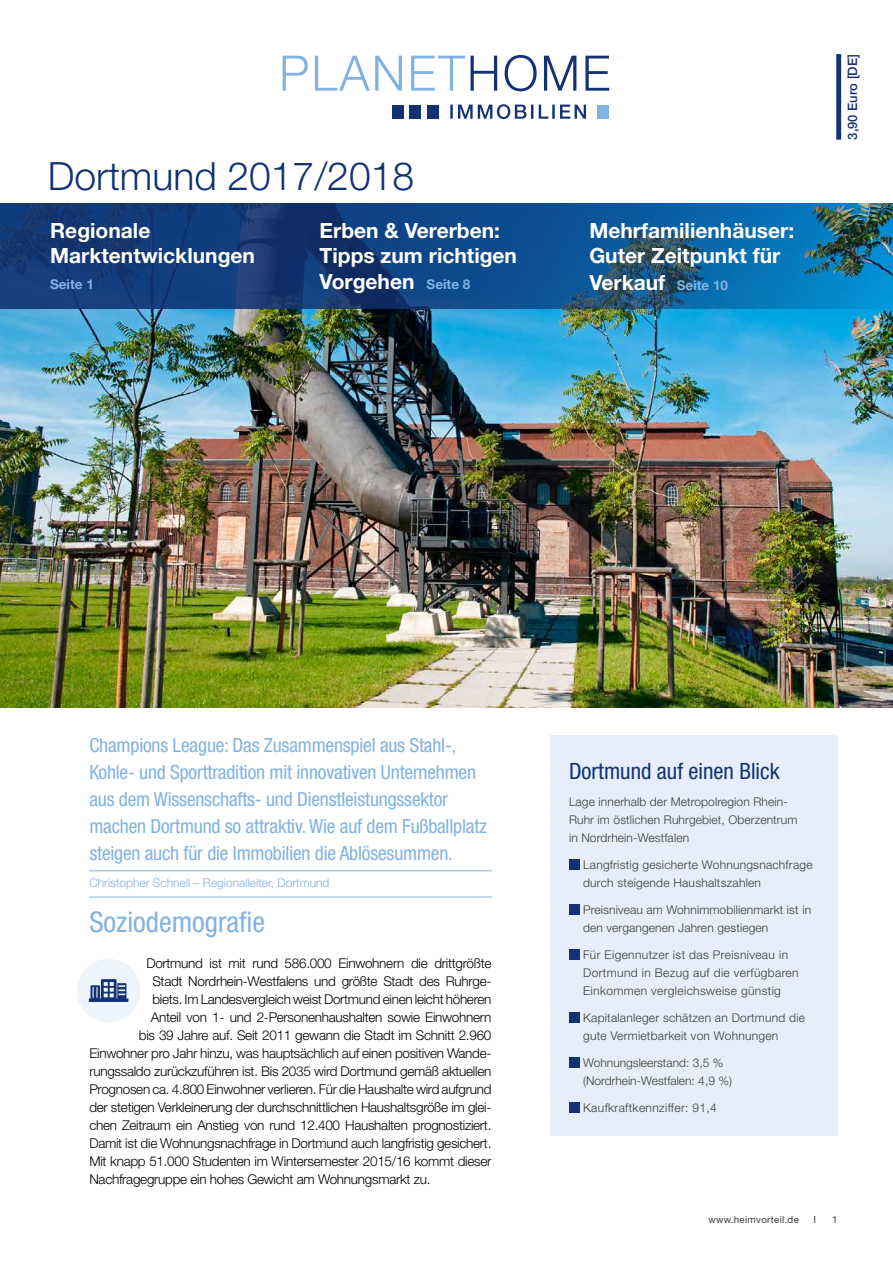
<style>
.page{position:relative;width:893px;height:1263px;background:#fff}
.page>*{position:absolute;margin:0;border:0;box-sizing:border-box;transform-origin:0 0}
.t1{font:300 39px "Helvetica Neue LT Std";color:#123274}
.t2{font:condensed 28.5px "Helvetica Neue LT Std";color:#81b2e1}
.t3{font:condensed 22.5px "Helvetica Neue LT Std";color:#123274}
.t4{font:700 21px/25.7px "Helvetica Neue LT Std";color:#fff}
.t5{font:condensed 19.5px/27px "Helvetica Neue LT Std";letter-spacing:-.01em;color:#81b2e1}
.t6{font:300 13.5px "Helvetica Neue LT Std";letter-spacing:-.02em;color:#000}
.t7{font:700 13.5px "Helvetica Neue LT Std";color:#81b2e1}
.t8{font:500 13.05px "Helvetica Neue LT Std";color:#123274}
.t9{font:300 12px/18px "Helvetica Neue LT Std";letter-spacing:.02em;color:#3c3c3b}
.t10{font:300 12px/18px "Helvetica Neue LT Std";color:#3c3c3b}
.t11{font:300 12px "Helvetica Neue LT Std";color:#81b2e1}
.t12{font:9.75px "Helvetica Neue LT Std";letter-spacing:.03em;color:#3c3c3b}
.s1{font-size:13.5px;color:#81b2e1}
</style>
<div class="page">
<div style="left:77px;top:959px;width:63px;height:63px;background:#eef4fb;border-radius:50%"></div>
<svg style="left:89px;top:979px;width:39px;height:23px"></svg>
<div style="left:550px;top:735px;width:288px;height:400px;background:#e5eefa"></div>
<div style="left:569px;top:859px;width:10px;height:10px;background:#123274"></div>
<div style="left:569px;top:904px;width:10px;height:10px;background:#123274"></div>
<div style="left:569px;top:949px;width:10px;height:10px;background:#123274"></div>
<div style="left:569px;top:1012px;width:10px;height:10px;background:#123274"></div>
<div style="left:569px;top:1057px;width:10px;height:10px;background:#123274"></div>
<div style="left:569px;top:1102px;width:10px;height:10px;background:#123274"></div>
<hr style="left:89px;top:870px;width:403px;height:1px;background:#81b2e1">
<hr style="left:89px;top:897px;width:403px;height:1px;background:#81b2e1">
<img style="left:0;top:309px;width:893px;height:398px">
<div style="left:836px;top:54px;width:5px;height:86px;background:#123274"></div>
<svg style="left:471px;top:55px;width:138px;height:36px"></svg>
<svg style="left:283px;top:56px;width:182px;height:35px"></svg>
<div style="left:597px;top:105px;width:12px;height:14px;background:#81b2e1"></div>
<div style="left:392px;top:105px;width:12px;height:14px;background:#123274"></div>
<div style="left:409px;top:105px;width:12px;height:14px;background:#123274"></div>
<div style="left:427px;top:105px;width:12px;height:14px;background:#123274"></div>
<svg style="left:450px;top:104px;width:136px;height:15px"></svg>
<svg style="left:0;top:203px;width:893px;height:106px;background:#124c87"></svg>
<h1 class="t1" style="left:48px;top:152px;width:368px">Dortmund 2017/2018</h1>
<h3 class="t4" style="left:320px;top:217px;width:199px">Erben &amp; Vererben:<br>Tipps zum richtigen<br>Vorgehen <span class="s1">Seite 8</span></h3>
<h3 class="t4" style="left:589px;top:217px;width:206px;line-height:26.1px">Mehrfamilienhäuser:<br>Guter Zeitpunkt für<br>Verkauf <span class="s1">Seite 10</span></h3>
<h3 class="t4" style="left:50px;top:217px;width:206px;line-height:25.2px">Regionale<br>Marktentwicklungen</h3>
<p class="t7" style="left:50px;top:276px;width:45px">Seite 1</p>
<p class="t8" style="left:845px;top:140px;width:87px;rotate:-90deg">3,90 Euro [DE]</p>
<p class="t5" style="left:89px;top:732px;width:399px">Champions League: Das Zusammenspiel aus Stahl-, Kohle- und Sporttradition mit innovativen Unternehmen aus dem Wissenschafts- und Dienstleistungssektor machen Dortmund so attraktiv. Wie auf dem Fußballplatz steigen auch für die Immobilien die Ablösesummen.</p>
<p class="t11" style="left:89px;top:876px;width:242px">Christopher Schnell – Regionalleiter, Dortmund</p>
<h2 class="t2" style="left:89px;top:906px;width:177px">Soziodemografie</h2>
<p class="t6" style="left:146px;top:955px;width:346px">Dortmund ist mit rund 586.000 Einwohnern die drittgrößte</p>
<p class="t6" style="left:152px;top:973px;width:340px">Stadt Nordrhein-Westfalens und größte Stadt des Ruhrge-</p>
<p class="t6" style="left:152px;top:991px;width:341px">biets. Im Landesvergleich weist Dortmund einen leicht höheren</p>
<p class="t6" style="left:151px;top:1009px;width:342px">Anteil von 1- und 2-Personenhaushalten sowie Einwohnern</p>
<p class="t6" style="left:139px;top:1027px;width:354px">bis 39 Jahre auf. Seit 2011 gewann die Stadt im Schnitt 2.960</p>
<p class="t6" style="left:89px;top:1045px;width:404px">Einwohner pro Jahr hinzu, was hauptsächlich auf einen positiven Wande-</p>
<p class="t6" style="left:89px;top:1063px;width:404px">rungssaldo zurückzuführen ist. Bis 2035 wird Dortmund gemäß aktuellen</p>
<p class="t6" style="left:89px;top:1081px;width:404px">Prognosen ca. 4.800 Einwohner verlieren. Für die Haushalte wird aufgrund</p>
<p class="t6" style="left:89px;top:1099px;width:404px">der stetigen Verkleinerung der durchschnittlichen Haushaltsgröße im glei-</p>
<p class="t6" style="left:89px;top:1117px;width:404px">chen Zeitraum ein Anstieg von rund 12.400 Haushalten prognostiziert.</p>
<p class="t6" style="left:89px;top:1135px;width:404px">Damit ist die Wohnungsnachfrage in Dortmund auch langfristig gesichert.</p>
<p class="t6" style="left:89px;top:1153px;width:404px">Mit knapp 51.000 Studenten im Wintersemester 2015/16 kommt dieser</p>
<p class="t6" style="left:89px;top:1171px;width:343px">Nachfragegruppe ein hohes Gewicht am Wohnungsmarkt zu.</p>
<h3 class="t3" style="left:569px;top:758px;width:212px">Dortmund auf einen Blick</h3>
<p class="t9" style="left:569px;top:793px;width:230px">Lage innerhalb der Metropolregion Rhein-<br>Ruhr im östlichen Ruhrgebiet, Oberzentrum in Nordrhein-Westfalen</p>
<p class="t9" style="left:583px;top:856px;width:231px">Langfristig gesicherte Wohnungsnachfrage durch steigende Haushaltszahlen</p>
<p class="t9" style="left:583px;top:901px;width:229px">Preisniveau am Wohnimmobilienmarkt ist in den vergangenen Jahren gestiegen</p>
<p class="t9" style="left:583px;top:946px;width:217px">Für Eigennutzer ist das Preisniveau in<br>Dortmund in Bezug auf die verfügbaren<br>Einkommen vergleichsweise günstig</p>
<p class="t9" style="left:583px;top:1009px;width:223px">Kapitalanleger schätzen an Dortmund die gute Vermietbarkeit von Wohnungen</p>
<p class="t10" style="left:583px;top:1054px;width:150px">Wohnungsleerstand: 3,5 % (Nordrhein-Westfalen: 4,9 %)</p>
<p class="t9" style="left:583px;top:1099px;width:135px">Kaufkraftkennziffer: 91,4</p>
<p class="t12" style="left:708px;top:1214px;width:92px">www.heimvorteil.de</p>
<p class="t12" style="left:832px;top:1214px;width:7px">1</p>
</div>
